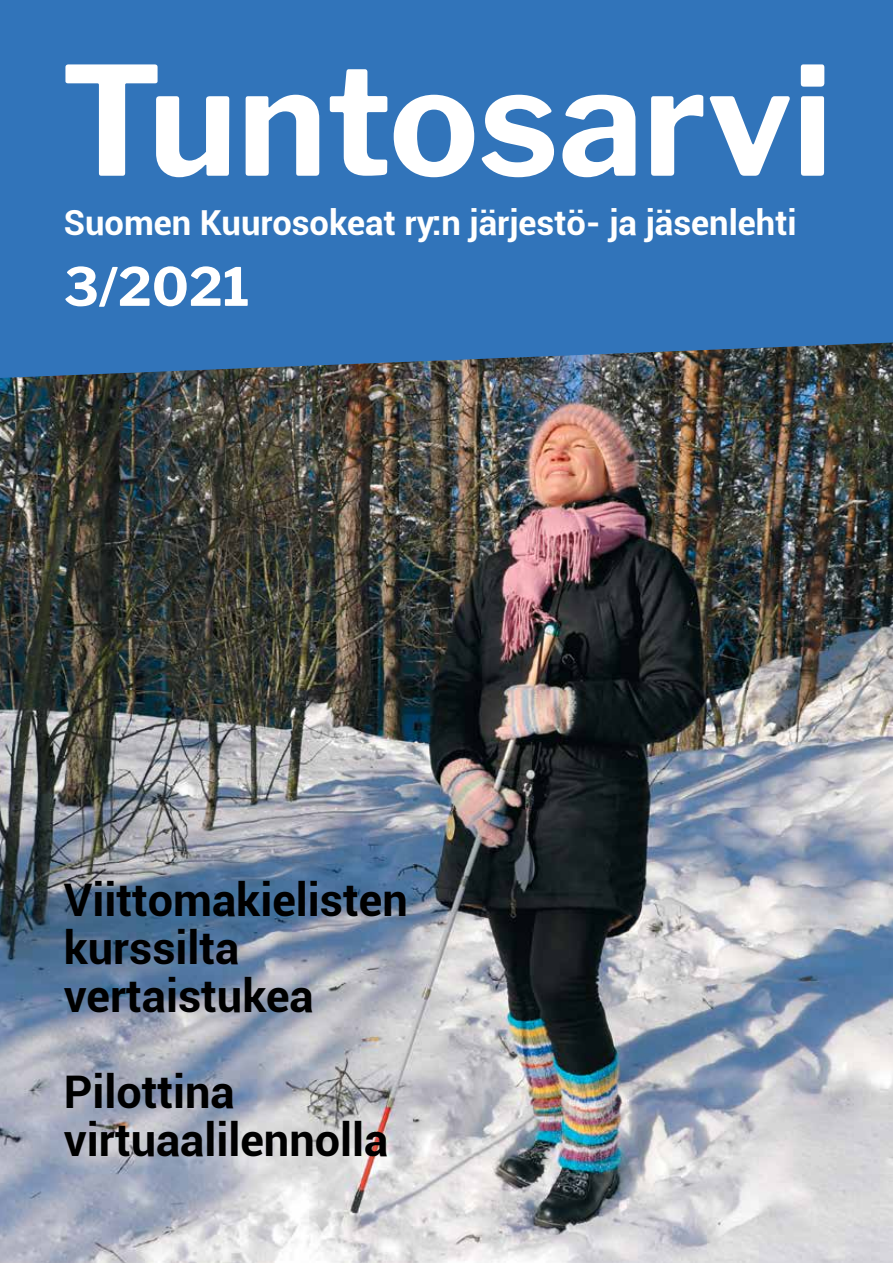
<style>
.page{position:relative;width:893px;height:1263px;background:#fff}
.page>*{position:absolute;margin:0;border:0;box-sizing:border-box;transform-origin:0 0}
.t1{font:700 150px "Libre Franklin";color:#fff}
.t2{font:700 52.5px "Libre Franklin";color:#fff}
.t3{font:700 45px/48px "Roboto";color:#000}
.t4{font:700 34.5px "Roboto";color:#fff}
</style>
<div class="page">
<img style="left:0;top:378px;width:893px;height:885px">
<div style="left:0;top:0;width:893px;height:378px;background:#3174ba"></div>
<h1 class="t1" style="left:61px;top:31px;width:773px">Tuntosarvi</h1>
<p class="t4" style="left:64px;top:198px;width:734px">Suomen Kuurosokeat ry:n järjestö- ja jäsenlehti</p>
<p class="t2" style="left:64px;top:255px;width:187px">3/2021</p>
<p class="t3" style="left:64px;top:874px;width:345px">Viittomakielisten kurssilta vertaistukea</p>
<p class="t3" style="left:64px;top:1066px;width:326px">Pilottina virtuaalilennolla</p>
</div>
